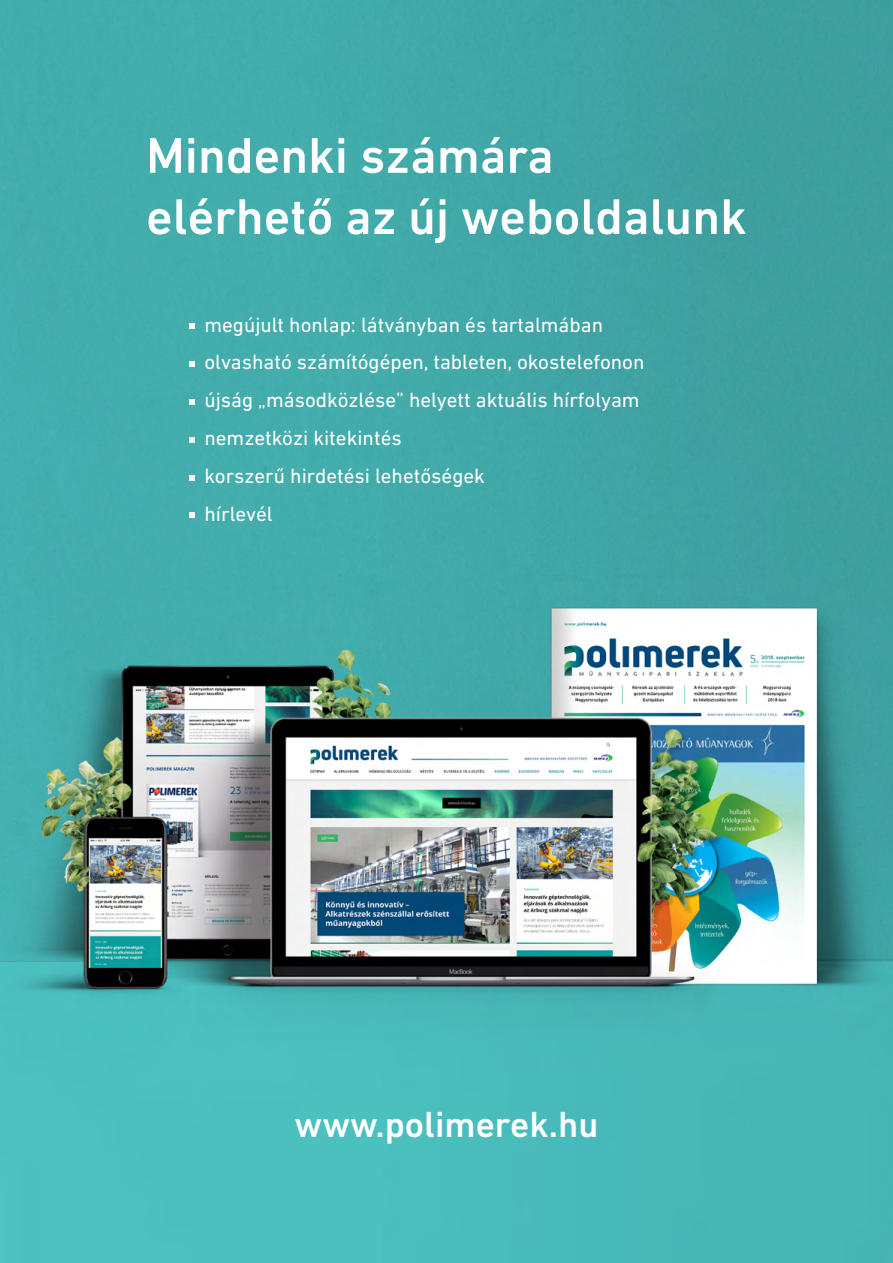
<style>
.page{position:relative;width:893px;height:1263px;background:#fff}
.page>*{position:absolute;margin:0;border:0;box-sizing:border-box;transform-origin:0 0}
.t1{font:500 51px/61.2px "DIN Next LT Pro";color:#fff}
.t2{font:500 36.9px "DIN Next LT Pro";color:#fff}
.t3{font:21px/38px "DIN Next LT Pro";color:#fff}
</style>
<div class="page">
<img style="left:0;top:0;width:893px;height:1263px">
<svg style="left:189px;top:323px;width:5px;height:5px"></svg>
<svg style="left:189px;top:361px;width:5px;height:5px"></svg>
<svg style="left:189px;top:399px;width:5px;height:5px"></svg>
<svg style="left:189px;top:437px;width:5px;height:5px"></svg>
<svg style="left:189px;top:475px;width:5px;height:5px"></svg>
<svg style="left:189px;top:513px;width:5px;height:5px"></svg>
<h1 class="t1" style="left:146px;top:125px;width:602px">Mindenki számára elérhető az új weboldalunk</h1>
<p class="t3" style="left:204px;top:305px;width:442px">megújult honlap: látványban és tartalmában olvasható számítógépen, tableten, okostelefonon újság „másodközlése” helyett aktuális hírfolyam nemzetközi kitekintés<br>korszerű hirdetési lehetőségek<br>hírlevél</p>
<h2 class="t2" style="left:294px;top:1103px;width:305px">www.polimerek.hu</h2>
</div>
